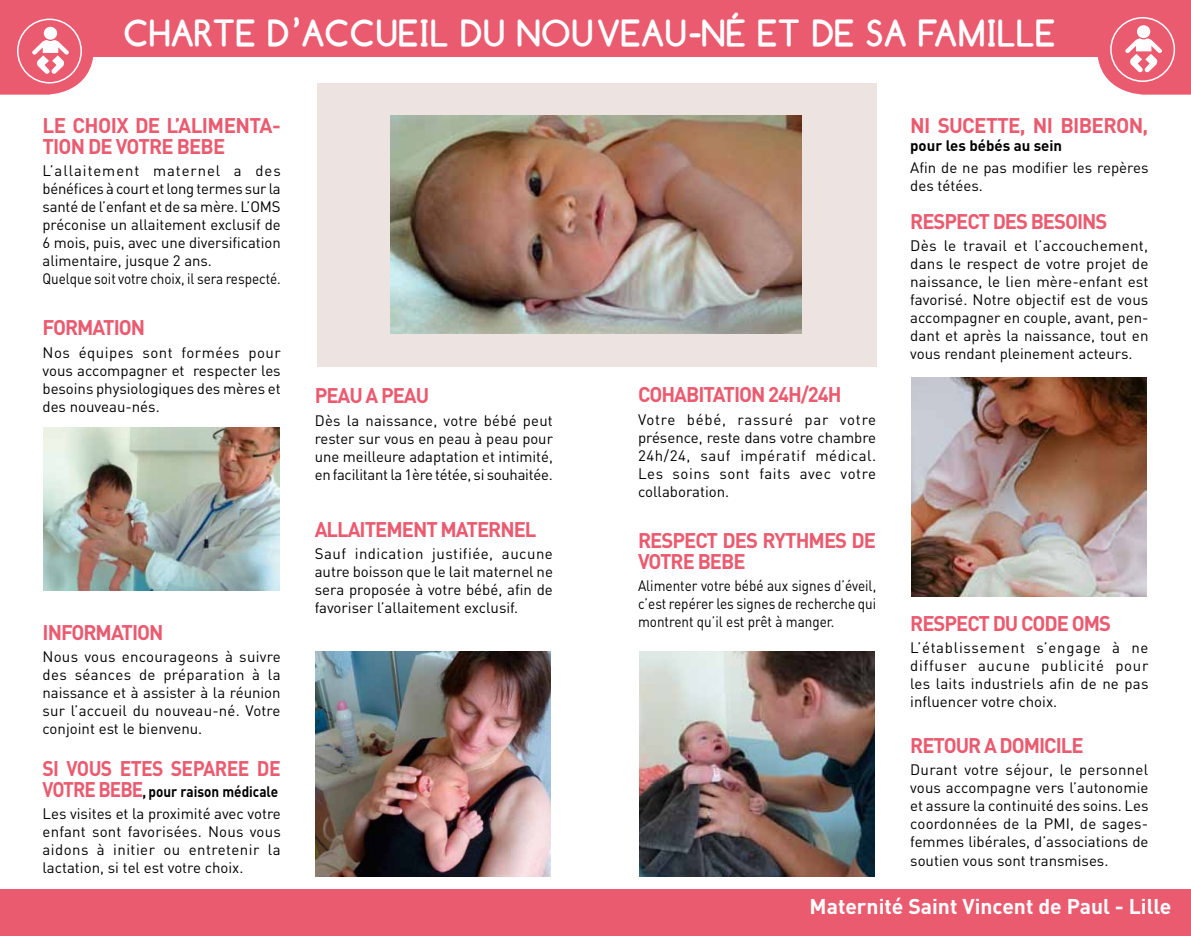
<style>
.page{position:relative;width:1191px;height:936px;background:#fff}
.page>*{position:absolute;margin:0;border:0;box-sizing:border-box;transform-origin:0 0}
.t1{font:700 36.9px "Comfortaa";letter-spacing:.05em;color:#fff}
.t2{font:700 21.15px "DIN";color:#fff}
.t3{font:700 21px/21px "DIN";letter-spacing:-.05em;color:#eb5b70;scale:.96 1}
.t4{font:700 21px/21px "DIN";letter-spacing:-.03em;color:#eb5b70}
.t5{font:700 21px "DIN";letter-spacing:-.05em;color:#eb5b70}
.t6{font:700 21px "DIN";letter-spacing:-.03em;color:#eb5b70;scale:.92 1}
.t7{font:15px/18px "DIN";color:#000;text-align:justify}
.t8{font:15px/18px "DIN";color:#000;text-align:justify;scale:.9 1}
.t9{font:700 15px "DIN";color:#000}
.s1{font-weight:700;font-size:21px;color:#eb5b70}
.s2{font-weight:700}
</style>
<div class="page">
<div style="left:317px;top:83px;width:559px;height:283px;background:#ede4e2"></div>
<div style="left:0;top:889px;width:1191px;height:46px;background:#eb5b70"></div>
<img style="left:639px;top:651px;width:236px;height:225px">
<img style="left:315px;top:651px;width:236px;height:225px">
<img style="left:44px;top:427px;width:235px;height:163px">
<img style="left:911px;top:377px;width:236px;height:219px">
<div style="left:86px;top:0;width:1105px;height:56px;background:#eb5b70"></div>
<svg style="left:0;top:0;width:94px;height:95px"></svg>
<div style="left:17px;top:19px;width:65px;height:64px;border:2px solid #fff;border-radius:50%"></div>
<svg style="left:1097px;top:17px;width:94px;height:78px"></svg>
<div style="left:1110px;top:17px;width:65px;height:65px;border:2px solid #fff;border-radius:50%"></div>
<img style="left:390px;top:116px;width:411px;height:217px">
<h1 class="t1" style="left:125px;top:12px;width:932px">CHARTE D’ACCUEIL DU NOUVEAU-NÉ ET DE SA FAMILLE</h1>
<h3 class="t4" style="left:43px;top:114px;width:240px">LE CHOIX DE L’ALIMENTA-<br>TION de VOTRE BEBE</h3>
<p class="t7" style="left:43px;top:162px;width:240px;text-align:left">L’allaitement maternel a des bénéfices à court et long termes sur la santé de l’enfant et de sa mère. L’OMS préconise un allaitement exclusif de 6 mois, puis, avec une diversification alimentaire, jusque 2 ans.<br>Quelque soit votre choix, il sera respecté.</p>
<h3 class="t3" style="left:43px;top:316px;width:108px">FORMATION</h3>
<p class="t7" style="left:43px;top:343px;width:240px">Nos équipes sont formées pour vous accompagner et respecter les besoins physiologiques des mères et des nouveau-nés.</p>
<h3 class="t3" style="left:43px;top:620px;width:128px">INFORMATION</h3>
<p class="t7" style="left:43px;top:647px;width:240px">Nous vous encourageons à suivre des séances de préparation à la naissance et à assister à la réunion sur l’accueil du nouveau-né. Votre conjoint est le bienvenu.</p>
<h3 class="t6" style="left:43px;top:754px;width:246px">SI VOUS ETES SEPAREE de</h3>
<p class="t7" style="left:43px;top:780px;width:240px;line-height:22.2px"><span class="s1">VOTRE BEBE</span><span class="s2">, pour raison médicale<br></span>Les visites et la proximité avec votre</p>
<p class="t7" style="left:43px;top:822px;width:240px">enfant sont favorisées. Nous vous aidons à initier ou entretenir la lactation, si tel est votre choix.</p>
<h3 class="t3" style="left:315px;top:384px;width:121px">PEAU A PEAU</h3>
<p class="t7" style="left:315px;top:411px;width:240px">Dès la naissance, votre bébé peut rester sur vous en peau à peau pour une meilleure adaptation et intimité, en facilitant la 1ère tétée, si souhaitée.</p>
<h3 class="t3" style="left:315px;top:517px;width:232px">ALLAITEMENT MATERNEL</h3>
<p class="t7" style="left:315px;top:544px;width:240px">Sauf indication justifiée, aucune autre boisson que le lait maternel ne sera proposée à votre bébé, afin de favoriser l’allaitement exclusif.</p>
<h3 class="t3" style="left:638px;top:383px;width:214px">COHABITATION 24H/24H</h3>
<p class="t7" style="left:638px;top:410px;width:240px">Votre bébé, rassuré par votre présence, reste dans votre chambre 24h/24, sauf impératif médical.<br>Les soins sont faits avec votre collaboration.</p>
<h3 class="t3" style="left:638px;top:528px;width:249px">RESPECT DES RYTHMES DE<br>VOTRE BEBE</h3>
<p class="t8" style="left:638px;top:576px;width:266px">Alimenter votre bébé aux signes d’éveil, c’est repérer les signes de recherche qui montrent qu’il est prêt à manger.</p>
<h3 class="t5" style="left:910px;top:112px;width:239px">NI SUCETTE, NI BIBERON,</h3>
<p class="t9" style="left:910px;top:136px;width:153px">pour les bébés au sein</p>
<p class="t7" style="left:910px;top:159px;width:240px">Afin de ne pas modifier les repères des tétées.</p>
<h3 class="t3" style="left:910px;top:210px;width:207px">RESPECT DES BESOINS</h3>
<p class="t7" style="left:910px;top:236px;width:240px">Dès le travail et l’accouchement, dans le respect de votre projet de naissance, le lien mère-enfant est favorisé. Notre objectif est de vous accompagner en couple, avant, pen&shy;dant et après la naissance, tout en vous rendant pleinement acteurs.</p>
<h3 class="t3" style="left:910px;top:611px;width:210px">RESPECT DU CODE OMS</h3>
<p class="t7" style="left:910px;top:638px;width:240px">L’établissement s’engage à ne diffuser aucune publicité pour les laits industriels afin de ne pas influencer votre choix.</p>
<h3 class="t3" style="left:910px;top:734px;width:182px">RETOUR A DOMICILE</h3>
<p class="t7" style="left:910px;top:760px;width:240px">Durant votre séjour, le personnel vous accompagne vers l’autonomie et assure la continuité des soins. Les coordonnées de la PMI, de sages&shy;femmes libérales, d’associations de soutien vous sont transmises.</p>
<h2 class="t2" style="left:809px;top:892px;width:363px">Maternité Saint Vincent de Paul - Lille</h2>
</div>
